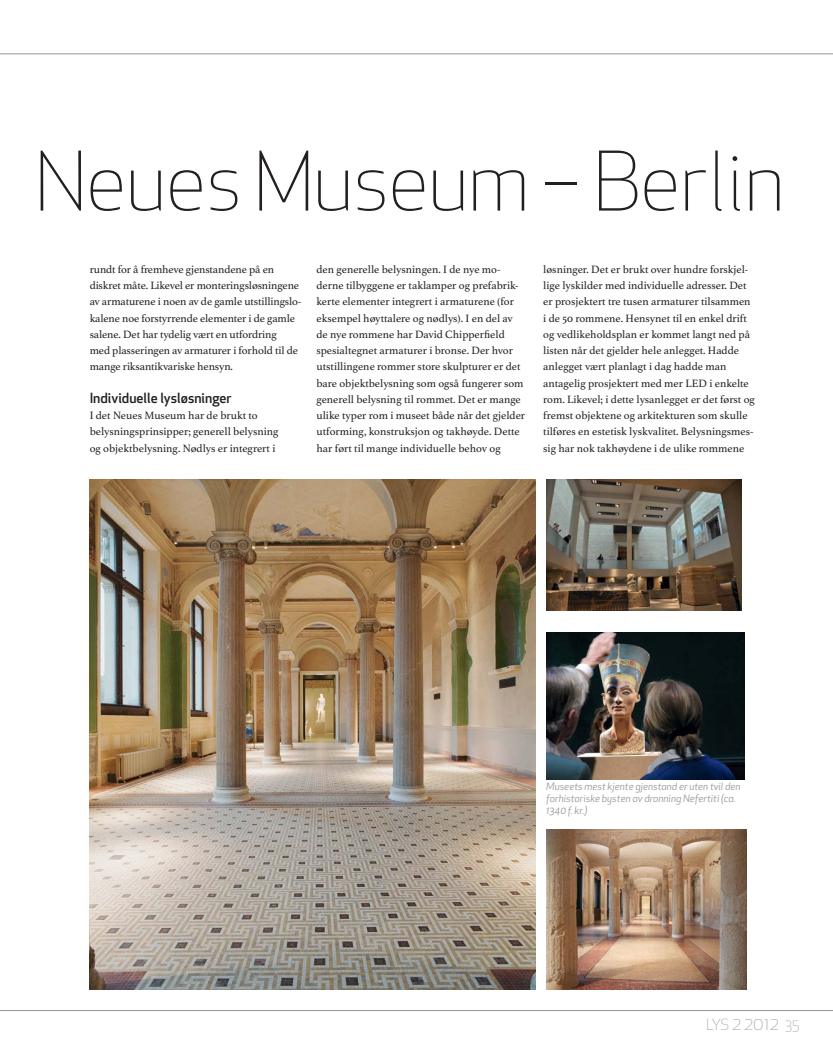
<style>
.page{position:relative;width:833px;height:1063px;background:#fff}
.page>*{position:absolute;margin:0;border:0;box-sizing:border-box;transform-origin:0 0}
.t1{font:300 80px "Apex New";letter-spacing:-.01em;color:#231f20}
.t2{font:300 15px "Apex New";color:#939598}
.t3{font:500 13.75px "Apex New";color:#231f20}
.t4{font:11.25px/16.2px "Athelas";color:#231f20}
.t5{font:italic 10px/12px "Apex New";color:#939598}
.s1{font-size:17.5px}
</style>
<div class="page">
<img style="left:89px;top:480px;width:447px;height:510px">
<img style="left:546px;top:480px;width:196px;height:130px">
<img style="left:546px;top:632px;width:198px;height:148px">
<img style="left:546px;top:829px;width:201px;height:161px">
<hr style="left:0;top:1010px;width:833px;height:1px;background:#939598">
<hr style="left:0;top:54px;width:833px;height:1px;background:#939598">
<h1 class="t1" style="left:35px;top:144px;width:751px">Neues Museum – Berlin</h1>
<p class="t4" style="left:90px;top:262px;width:213px">rundt for å fremheve gjenstandene på en diskret måte. Likevel er monteringsløsningene av armaturene i noen av de gamle utstillingslo&shy;kalene noe forstyrrende elementer i de gamle salene. Det har tydelig vært en utfordring<br>med plasseringen av armaturer i forhold til de mange riksantikvariske hensyn.</p>
<p class="t3" style="left:90px;top:391px;width:143px">Individuelle lysløsninger</p>
<p class="t4" style="left:90px;top:409px;width:190px">I det Neues Museum har de brukt to belysningsprinsipper; generell belysning og objektbelysning. Nødlys er integrert i</p>
<p class="t4" style="left:316px;top:262px;width:210px">den generelle belysningen. I de nye mo&shy;derne tilbyggene er taklamper og prefabrik&shy;kerte elementer integrert i armaturene (for eksempel høyttalere og nødlys). I en del av de nye rommene har David Chipperfield spesialtegnet armaturer i bronse. Der hvor utstillingene rommer store skulpturer er det bare objektbelysning som også fungerer som generell belysning til rommet. Det er mange ulike typer rom i museet både når det gjelder utforming, konstruksjon og takhøyde. Dette har ført til mange individuelle behov og</p>
<p class="t4" style="left:543px;top:262px;width:213px">løsninger. Det er brukt over hundre forskjel&shy;lige lyskilder med individuelle adresser. Det er prosjektert tre tusen armaturer tilsammen i de 50 rommene. Hensynet til en enkel drift og vedlikeholdsplan er kommet langt ned på listen når det gjelder hele anlegget. Hadde anlegget vært planlagt i dag hadde man antagelig prosjektert med mer LED i enkelte rom. Likevel; i dette lysanlegget er det først og fremst objektene og arkitekturen som skulle tilføres en estetisk lyskvalitet. Belysningsmes&shy;sig har nok takhøydene i de ulike rommene</p>
<p class="t5" style="left:546px;top:781px;width:196px">Museets mest kjente gjenstand er uten tvil den forhistoriske bysten av dronning Nefertiti (ca.<br>1340 f. kr.)</p>
<h2 class="t2" style="left:706px;top:1018px;width:94px">LYS <span class="s1">2 2012</span> 35</h2>
</div>
